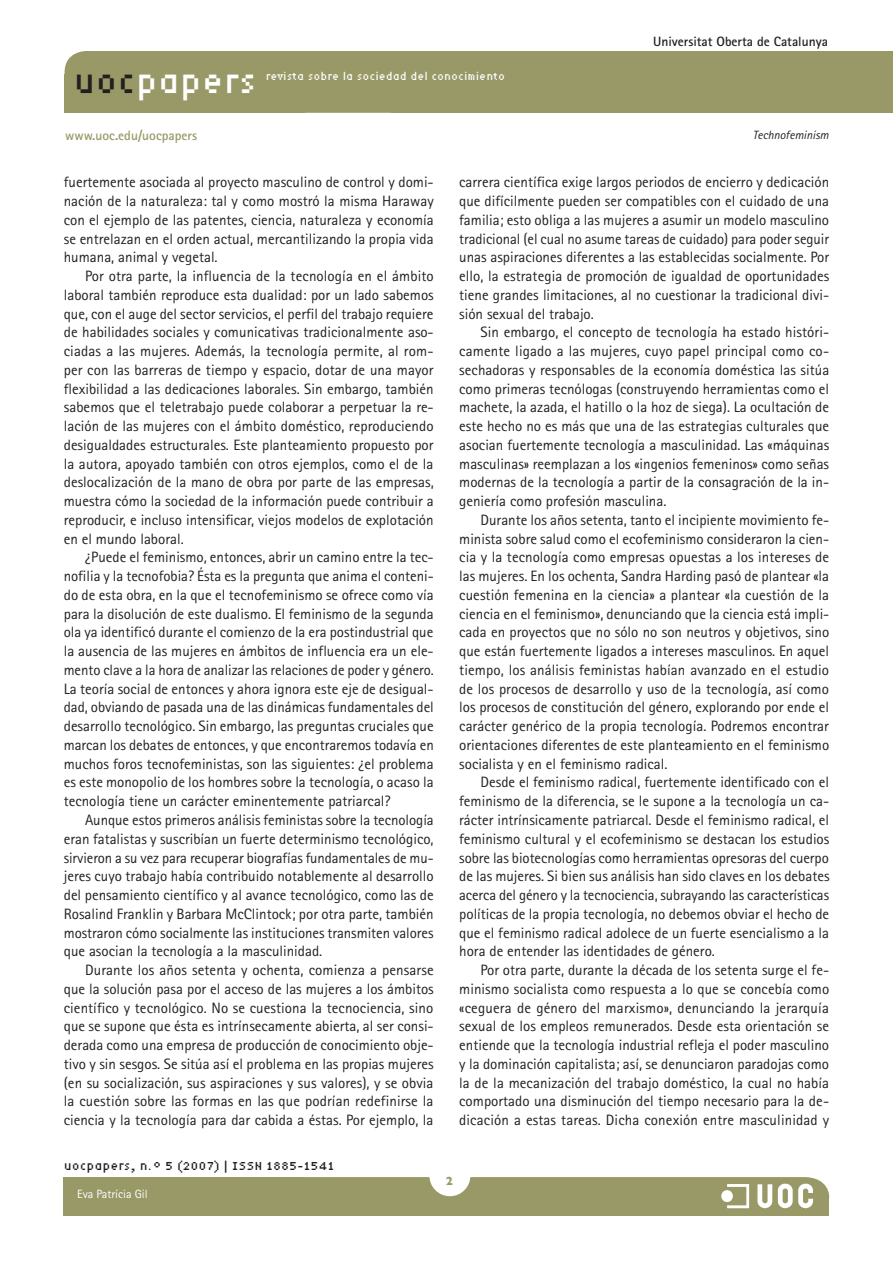
<style>
.page{position:relative;width:893px;height:1263px;background:#fff}
.page>*{position:absolute;margin:0;border:0;box-sizing:border-box;transform-origin:0 0}
.t1{font:33px "Lo Res Nine Narrow";color:#fff}
.TEXT_GENERAL{font:15px/18.8px "Rotis Sans Serif";color:#231f20;text-align:justify}
.t2{font:700 13.5px "Rotis Sans Serif";color:#231f20}
.t3{font:700 13.5px "Rotis Sans Serif";color:#989966}
.t4{font:12px "Lo Res Nine Narrow";color:#231f20}
.t5{font:italic 12px "Rotis Sans Serif";color:#231f20}
.t6{font:12px "Rotis Sans Serif";color:#fff}
.t7{font:10.5px "Lo Res Nine Narrow";color:#fff}
.s1{color:#231f20}
</style>
<div class="page">
<div style="left:65px;top:51px;width:326px;height:62px;background:#989966"></div>
<div style="left:391px;top:51px;width:502px;height:62px;background:#989966"></div>
<svg style="left:64px;top:1177px;width:765px;height:38px;background:#9d9e6e"></svg>
<p class="t1" style="left:73px;top:56px;width:185px"><span class="s1">uoc</span>papers</p>
<p class="t3" style="left:65px;top:126px;width:133px">www.uoc.edu/uocpapers</p>
<p class="t7" style="left:266px;top:69px;width:241px">revista sobre la sociedad del conocimiento</p>
<p class="t2" style="left:653px;top:32px;width:176px">Universitat Oberta de Catalunya</p>
<p class="t5" style="left:753px;top:128px;width:77px">Technofeminism</p>
<p class="TEXT_GENERAL" style="left:64px;top:173px;width:371px">fuertemente asociada al proyecto masculino de control y domi&shy;nación de la naturaleza: tal y como mostró la misma Haraway con el ejemplo de las patentes, ciencia, naturaleza y economía se entrelazan en el orden actual, mercantilizando la propia vida humana, animal y vegetal.</p>
<p class="TEXT_GENERAL" style="left:64px;top:267px;width:372px;text-indent:21px">Por otra parte, la influencia de la tecnología en el ámbito laboral también reproduce esta dualidad: por un lado sabemos que, con el auge del sector servicios, el perfil del trabajo requiere de habilidades sociales y comunicativas tradicionalmente aso&shy;ciadas a las mujeres. Además, la tecnología permite, al rom&shy;per con las barreras de tiempo y espacio, dotar de una mayor flexibilidad a las dedicaciones laborales. Sin embargo, también sabemos que el teletrabajo puede colaborar a perpetuar la re&shy;lación de las mujeres con el ámbito doméstico, reproduciendo desigualdades estructurales. Este planteamiento propuesto por la autora, apoyado también con otros ejemplos, como el de la deslocalización de la mano de obra por parte de las empresas, muestra cómo la sociedad de la información puede contribuir a reproducir, e incluso intensificar, viejos modelos de explotación en el mundo laboral.</p>
<p class="TEXT_GENERAL" style="left:64px;top:548px;width:372px;text-indent:21px">¿Puede el feminismo, entonces, abrir un camino entre la tec&shy;nofilia y la tecnofobia? Ésta es la pregunta que anima el conteni&shy;do de esta obra, en la que el tecnofeminismo se ofrece como vía para la disolución de este dualismo. El feminismo de la segunda ola ya identificó durante el comienzo de la era postindustrial que la ausencia de las mujeres en ámbitos de influencia era un ele&shy;mento clave a la hora de analizar las relaciones de poder y género.<br>La teoría social de entonces y ahora ignora este eje de desigual&shy;dad, obviando de pasada una de las dinámicas fundamentales del desarrollo tecnológico. Sin embargo, las preguntas cruciales que marcan los debates de entonces, y que encontraremos todavía en muchos foros tecnofeministas, son las siguientes: ¿el problema es este monopolio de los hombres sobre la tecnología, o acaso la tecnología tiene un carácter eminentemente patriarcal?</p>
<p class="TEXT_GENERAL" style="left:64px;top:810px;width:372px;text-indent:21px">Aunque estos primeros análisis feministas sobre la tecnología eran fatalistas y suscribían un fuerte determinismo tecnológico, sirvieron a su vez para recuperar biografías fundamentales de mu&shy;jeres cuyo trabajo había contribuido notablemente al desarrollo del pensamiento científico y al avance tecnológico, como las de Rosalind Franklin y Barbara McClintock; por otra parte, también mostraron cómo socialmente las instituciones transmiten valores que asocian la tecnología a la masculinidad.</p>
<p class="TEXT_GENERAL" style="left:64px;top:960px;width:371px;text-indent:21px">Durante los años setenta y ochenta, comienza a pensarse que la solución pasa por el acceso de las mujeres a los ámbitos científico y tecnológico. No se cuestiona la tecnociencia, sino que se supone que ésta es intrínsecamente abierta, al ser consi&shy;derada como una empresa de producción de conocimiento obje&shy;tivo y sin sesgos. Se sitúa así el problema en las propias mujeres (en su socialización, sus aspiraciones y sus valores), y se obvia la cuestión sobre las formas en las que podrían redefinirse la ciencia y la tecnología para dar cabida a éstas. Por ejemplo, la</p>
<p class="t4" style="left:64px;top:1156px;width:272px">uocpapers, n.º 5 (2007) | ISSN 1885-1541</p>
<p class="t6" style="left:77px;top:1187px;width:72px">Eva Patrícia Gil</p>
<p class="TEXT_GENERAL" style="left:459px;top:173px;width:372px">carrera científica exige largos periodos de encierro y dedicación que difícilmente pueden ser compatibles con el cuidado de una familia; esto obliga a las mujeres a asumir un modelo masculino tradicional (el cual no asume tareas de cuidado) para poder seguir unas aspiraciones diferentes a las establecidas socialmente. Por ello, la estrategia de promoción de igualdad de oportunidades tiene grandes limitaciones, al no cuestionar la tradicional divi&shy;sión sexual del trabajo.</p>
<p class="TEXT_GENERAL" style="left:459px;top:323px;width:372px;text-indent:21px">Sin embargo, el concepto de tecnología ha estado históri&shy;camente ligado a las mujeres, cuyo papel principal como co&shy;sechadoras y responsables de la economía doméstica las sitúa como primeras tecnólogas (construyendo herramientas como el machete, la azada, el hatillo o la hoz de siega). La ocultación de este hecho no es más que una de las estrategias culturales que asocian fuertemente tecnología a masculinidad. Las «máquinas masculinas» reemplazan a los «ingenios femeninos» como señas modernas de la tecnología a partir de la consagración de la in&shy;geniería como profesión masculina.</p>
<p class="TEXT_GENERAL" style="left:459px;top:510px;width:371px;text-indent:21px">Durante los años setenta, tanto el incipiente movimiento fe&shy;minista sobre salud como el ecofeminismo consideraron la cien&shy;cia y la tecnología como empresas opuestas a los intereses de las mujeres. En los ochenta, Sandra Harding pasó de plantear «la cuestión femenina en la ciencia» a plantear «la cuestión de la ciencia en el feminismo», denunciando que la ciencia está impli&shy;cada en proyectos que no sólo no son neutros y objetivos, sino que están fuertemente ligados a intereses masculinos. En aquel tiempo, los análisis feministas habían avanzado en el estudio de los procesos de desarrollo y uso de la tecnología, así como los procesos de constitución del género, explorando por ende el carácter genérico de la propia tecnología. Podremos encontrar orientaciones diferentes de este planteamiento en el feminismo socialista y en el feminismo radical.</p>
<p class="TEXT_GENERAL" style="left:459px;top:773px;width:372px;text-indent:21px">Desde el feminismo radical, fuertemente identificado con el feminismo de la diferencia, se le supone a la tecnología un ca&shy;rácter intrínsicamente patriarcal. Desde el feminismo radical, el feminismo cultural y el ecofeminismo se destacan los estudios sobre las biotecnologías como herramientas opresoras del cuerpo de las mujeres. Si bien sus análisis han sido claves en los debates acerca del género y la tecnociencia, subrayando las características políticas de la propia tecnología, no debemos obviar el hecho de que el feminismo radical adolece de un fuerte esencialismo a la hora de entender las identidades de género.</p>
<p class="TEXT_GENERAL" style="left:459px;top:960px;width:371px;text-indent:21px">Por otra parte, durante la década de los setenta surge el fe&shy;minismo socialista como respuesta a lo que se concebía como «ceguera de género del marxismo», denunciando la jerarquía sexual de los empleos remunerados. Desde esta orientación se entiende que la tecnología industrial refleja el poder masculino y la dominación capitalista; así, se denunciaron paradojas como la de la mecanización del trabajo doméstico, la cual no había comportado una disminución del tiempo necesario para la de&shy;dicación a estas tareas. Dicha conexión entre masculinidad y</p>
</div>
